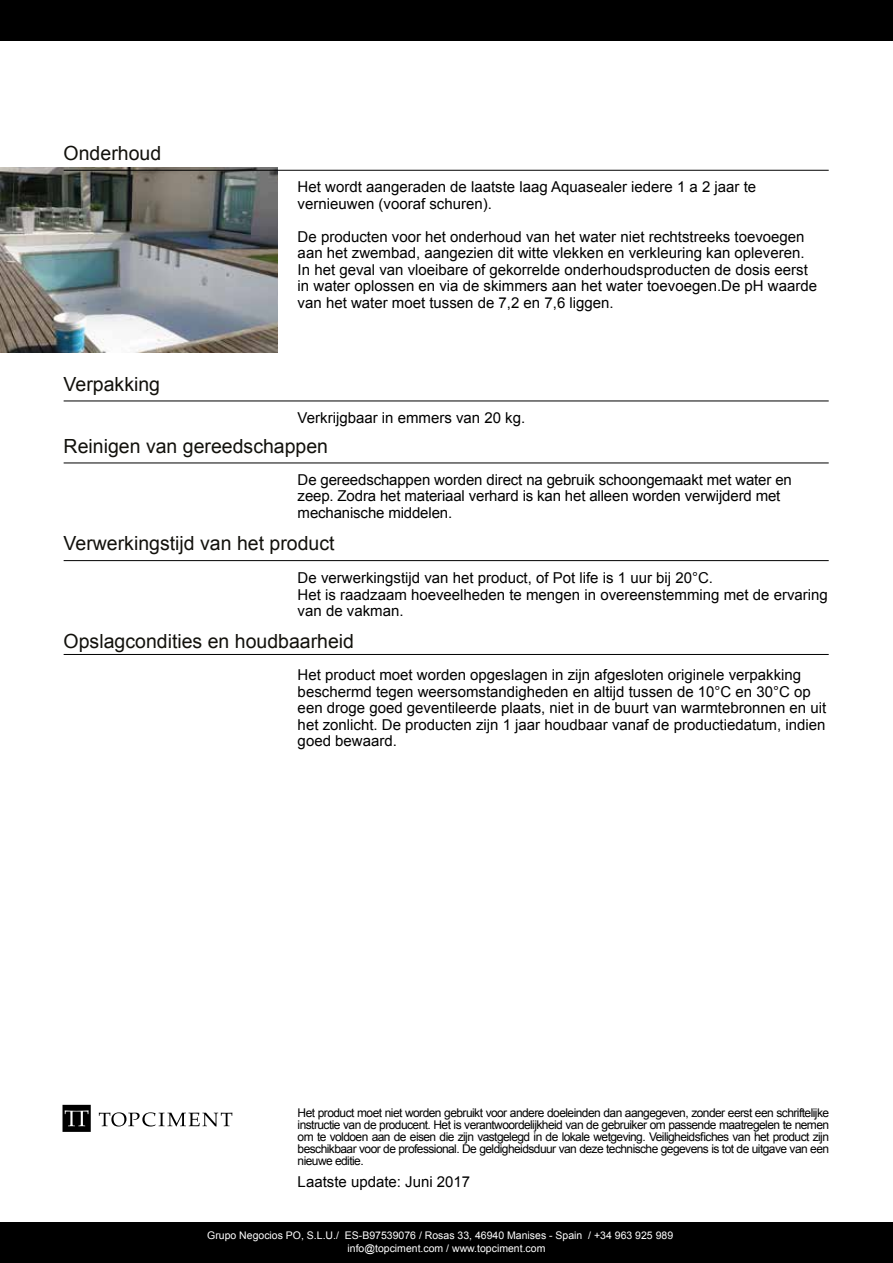
<style>
.page{position:relative;width:893px;height:1263px;background:#fff}
.page>*{position:absolute;margin:0;border:0;box-sizing:border-box;transform-origin:0 0}
.t1{font:19.5px "Arial";color:#12110c}
.t2{font:15px/16.5px "Arial";color:#000}
.t3{font:12px/12px "Arial";letter-spacing:-.045em;color:#000;text-align:justify}
.t4{font:10.5px "Arial";color:#fff}
</style>
<div class="page">
<div style="left:0;top:0;width:893px;height:41px;background:#000"></div>
<div style="left:0;top:1222px;width:893px;height:41px;background:#000"></div>
<img style="left:0;top:168px;width:277px;height:185px">
<svg style="left:99px;top:1112px;width:133px;height:14px"></svg>
<svg style="left:63px;top:1105px;width:28px;height:27px"></svg>
<hr style="left:64px;top:401px;width:765px;height:1px;background:#000">
<hr style="left:64px;top:170px;width:765px;height:1px;background:#000">
<hr style="left:64px;top:463px;width:765px;height:1px;background:#000">
<hr style="left:64px;top:560px;width:765px;height:1px;background:#000">
<hr style="left:64px;top:654px;width:765px;height:1px;background:#000">
<h1 class="t1" style="left:64px;top:140px;width:99px">Onderhoud</h1>
<h1 class="t1" style="left:64px;top:371px;width:98px">Verpakking</h1>
<p class="t2" style="left:298px;top:179px;width:460px">Het wordt aangeraden de laatste laag Aquasealer iedere 1 a 2 jaar te vernieuwen (vooraf schuren).</p>
<p class="t2" style="left:298px;top:228px;width:521px">De producten voor het onderhoud van het water niet rechtstreeks toevoegen aan het zwembad, aangezien dit witte vlekken en verkleuring kan opleveren.<br>In het geval van vloeibare of gekorrelde onderhoudsproducten de dosis eerst in water oplossen en via de skimmers aan het water toevoegen.De pH waarde van het water moet tussen de 7,2 en 7,6 liggen.</p>
<p class="t2" style="left:298px;top:409px;width:229px">Verkrijgbaar in emmers van 20 kg.</p>
<h1 class="t1" style="left:64px;top:433px;width:266px">Reinigen van gereedschappen</h1>
<p class="t2" style="left:298px;top:471px;width:496px">De gereedschappen worden direct na gebruik schoongemaakt met water en zeep. Zodra het materiaal verhard is kan het alleen worden verwijderd met mechanische middelen.</p>
<h1 class="t1" style="left:64px;top:531px;width:272px">Verwerkingstijd van het product</h1>
<p class="t2" style="left:298px;top:570px;width:532px">De verwerkingstijd van het product, of Pot life is 1 uur bij 20°C.<br>Het is raadzaam hoeveelheden te mengen in overeenstemming met de ervaring van de vakman.</p>
<h1 class="t1" style="left:64px;top:629px;width:292px">Opslagcondities en houdbaarheid</h1>
<p class="t2" style="left:298px;top:667px;width:530px">Het product moet worden opgeslagen in zijn afgesloten originele verpakking beschermd tegen weersomstandigheden en altijd tussen de 10°C en 30°C op een droge goed geventileerde plaats, niet in de buurt van warmtebronnen en uit het zonlicht. De producten zijn 1 jaar houdbaar vanaf de productiedatum, indien goed bewaard.</p>
<p class="t3" style="left:298px;top:1106px;width:533px">Het product moet niet worden gebruikt voor andere doeleinden dan aangegeven, zonder eerst een schriftelijke instructie van de producent. Het is verantwoordelijkheid van de gebruiker om passende maatregelen te nemen om te voldoen aan de eisen die zijn vastgelegd in de lokale wetgeving. Veiligheidsfiches van het product zijn beschikbaar voor de professional. De geldigheidsduur van deze technische gegevens is tot de uitgave van een nieuwe editie.</p>
<p class="t2" style="left:298px;top:1174px;width:174px">Laatste update: Juni 2017</p>
<p class="t4" style="left:207px;top:1228px;width:468px">Grupo Negocios PO, S.L.U./ ES-B97539076 / Rosas 33, 46940 Manises - Spain / +34 963 925 989</p>
<p class="t4" style="left:347px;top:1241px;width:199px">info@topciment.com / www.topciment.com</p>
</div>
